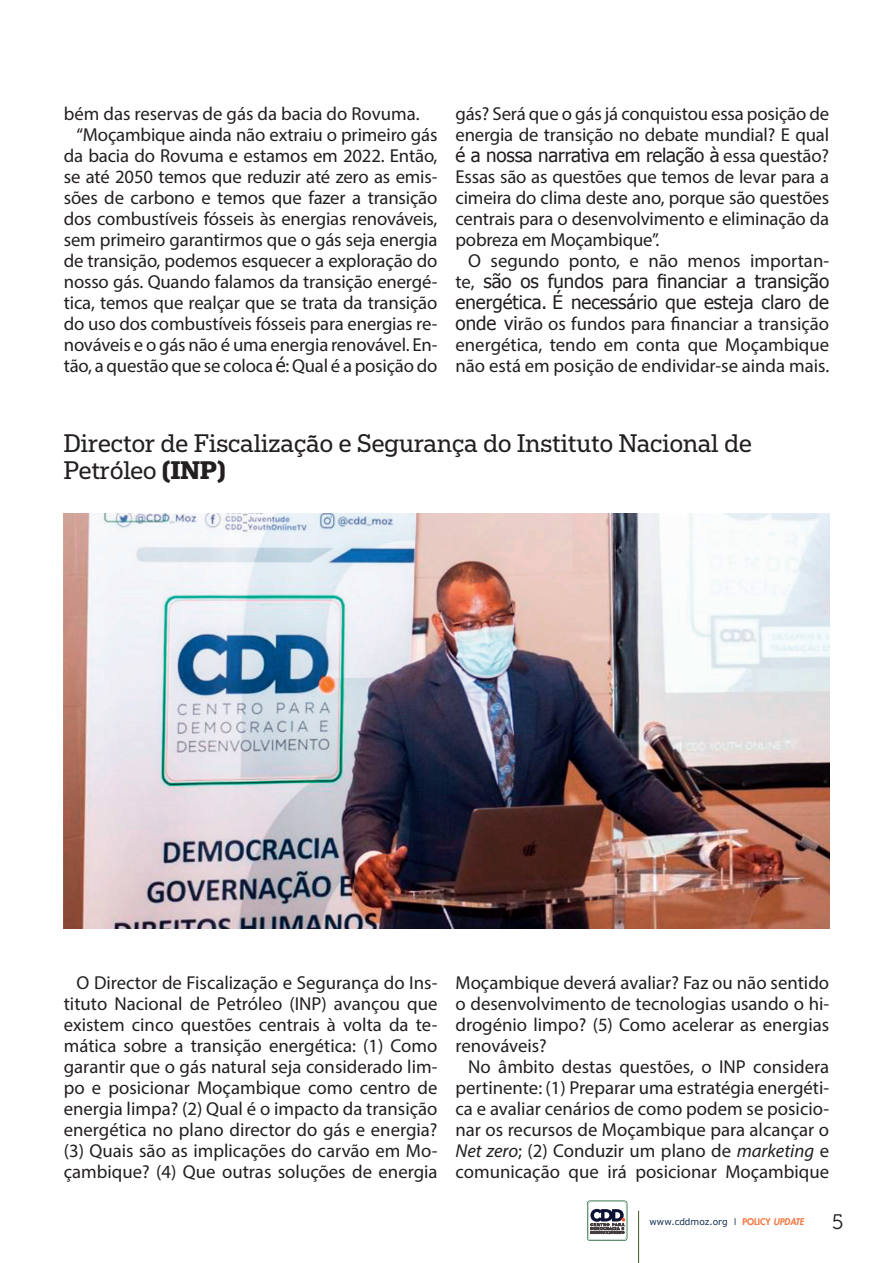
<style>
.page{position:relative;width:893px;height:1263px;background:#fff}
.page>*{position:absolute;margin:0;border:0;box-sizing:border-box;transform-origin:0 0}
.t1{font:24px/27px "Popular";color:#231f20}
.t2{font:21px "Museo 300";color:#231f20}
.t3{font:18.75px/21px "Myriad Pro";letter-spacing:-.01em;color:#231f20;text-align:justify}
.t4{font:18.75px/21px "Tahoma";color:#231f20}
.t5{font:9px "Verdana";color:#102d4e}
.s1{font-family:"Tahoma"}
.s2{font-family:"Myriad Pro"}
.s3{font-weight:700}
.s4{font-style:italic}
.s5{font-family:"Futura LT"}
.s6{font-family:"Futura LT";font-weight:800;color:#f37841}
.s7{font-family:"Futura LT";font-weight:800;font-style:italic;color:#f37841}
</style>
<div class="page">
<hr style="left:638px;top:1211px;width:1px;height:52px;background:#425827">
<svg style="left:587px;top:1200px;width:40px;height:41px"></svg>
<img style="left:64px;top:514px;width:765px;height:414px">
<p class="t3" style="left:64px;top:103px;width:357px">bém das reservas de gás da bacia do Rovuma.</p>
<p class="t3" style="left:77px;top:124px;width:362px">“Moçambique ainda não extraiu o primeiro gás</p>
<p class="t3" style="left:64px;top:145px;width:375px">da bacia do Rovuma e estamos em 2022. Então,</p>
<p class="t3" style="left:64px;top:166px;width:375px">se até 2050 temos que reduzir até zero as emis-</p>
<p class="t3" style="left:64px;top:187px;width:375px">sões de carbono e temos que fazer a transição</p>
<p class="t3" style="left:64px;top:208px;width:375px">dos combustíveis fósseis às energias renováveis,</p>
<p class="t3" style="left:64px;top:229px;width:375px">sem primeiro garantirmos que o gás seja energia</p>
<p class="t3" style="left:64px;top:250px;width:375px">de transição, podemos esquecer a exploração do</p>
<p class="t3" style="left:64px;top:271px;width:375px">nosso gás. Quando falamos da transição energé-</p>
<p class="t3" style="left:64px;top:292px;width:375px">tica, temos que realçar que se trata da transição</p>
<p class="t3" style="left:64px;top:313px;width:375px">do uso dos combustíveis fósseis para energias re-</p>
<p class="t3" style="left:64px;top:334px;width:375px">nováveis e o gás não é uma energia renovável. En-</p>
<p class="t3" style="left:64px;top:355px;width:375px">tão, a questão que se coloca <span class="s1">é</span>: Qual é a posição do</p>
<p class="t3" style="left:455px;top:103px;width:375px">gás? Será que o gás já conquistou essa posição de energia de transição no debate mundial? E qual</p>
<p class="t4" style="left:455px;top:144px;width:375px">é a nossa narrativa em relação à <span class="s2">essa questão?</span></p>
<p class="t3" style="left:455px;top:166px;width:375px">Essas são as questões que temos de levar para a cimeira do clima deste ano, porque são questões centrais para o desenvolvimento e eliminação da pobreza em Moçambique”.</p>
<p class="t3" style="left:468px;top:250px;width:362px">O segundo ponto, e não menos importan-</p>
<p class="t4" style="left:455px;top:270px;width:375px"><span class="s2">te,</span> são os fundos para financiar a transição energética. É necessário que esteja claro de</p>
<p class="t3" style="left:455px;top:313px;width:375px"><span class="s1">onde vi</span>rão os fundos para financiar a transição energética, tendo em conta que Moçambique não está em posição de endividar-se ainda mais.</p>
<p class="t1" style="left:64px;top:429px;width:689px">Director de Fiscalização e Segurança do Instituto Nacional de<br>Petróleo <span class="s3">(INP)</span></p>
<p class="t3" style="left:64px;top:971px;width:375px;text-indent:13px">O Director de Fiscalização e Segurança do Ins&shy;tituto Nacional de Petróleo (INP) avançou que existem cinco questões centrais à volta da te&shy;mática sobre a transição energética: (1) Como garantir que o gás natural seja considerado lim&shy;po e posicionar Moçambique como centro de energia limpa? (2) Qual é o impacto da transição energética no plano director do gás e energia? (3) Quais são as implicações do carvão em Mo&shy;çambique? (4) Que outras soluções de energia</p>
<p class="t3" style="left:455px;top:971px;width:375px">Moçambique deverá avaliar? Faz ou não sentido o desenvolvimento de tecnologias usando o hi&shy;drogénio limpo? (5) Como acelerar as energias renováveis?</p>
<p class="t3" style="left:455px;top:1055px;width:375px;text-indent:13px">No âmbito destas questões, o INP considera pertinente: (1) Preparar uma estratégia energéti&shy;ca e avaliar cenários de como podem se posicio&shy;nar os recursos de Moçambique para alcançar o <span class="s4">Net zero</span>; (2) Conduzir um plano de <span class="s4">marketing</span> e comunicação que irá posicionar Moçambique</p>
<p class="t5" style="left:650px;top:1215px;width:156px">www.cddmoz.org <span class="s5">I</span> <span class="s6">POLICY</span> <span class="s7">UPDATE</span></p>
<p class="t2" style="left:832px;top:1210px;width:13px">5</p>
</div>
